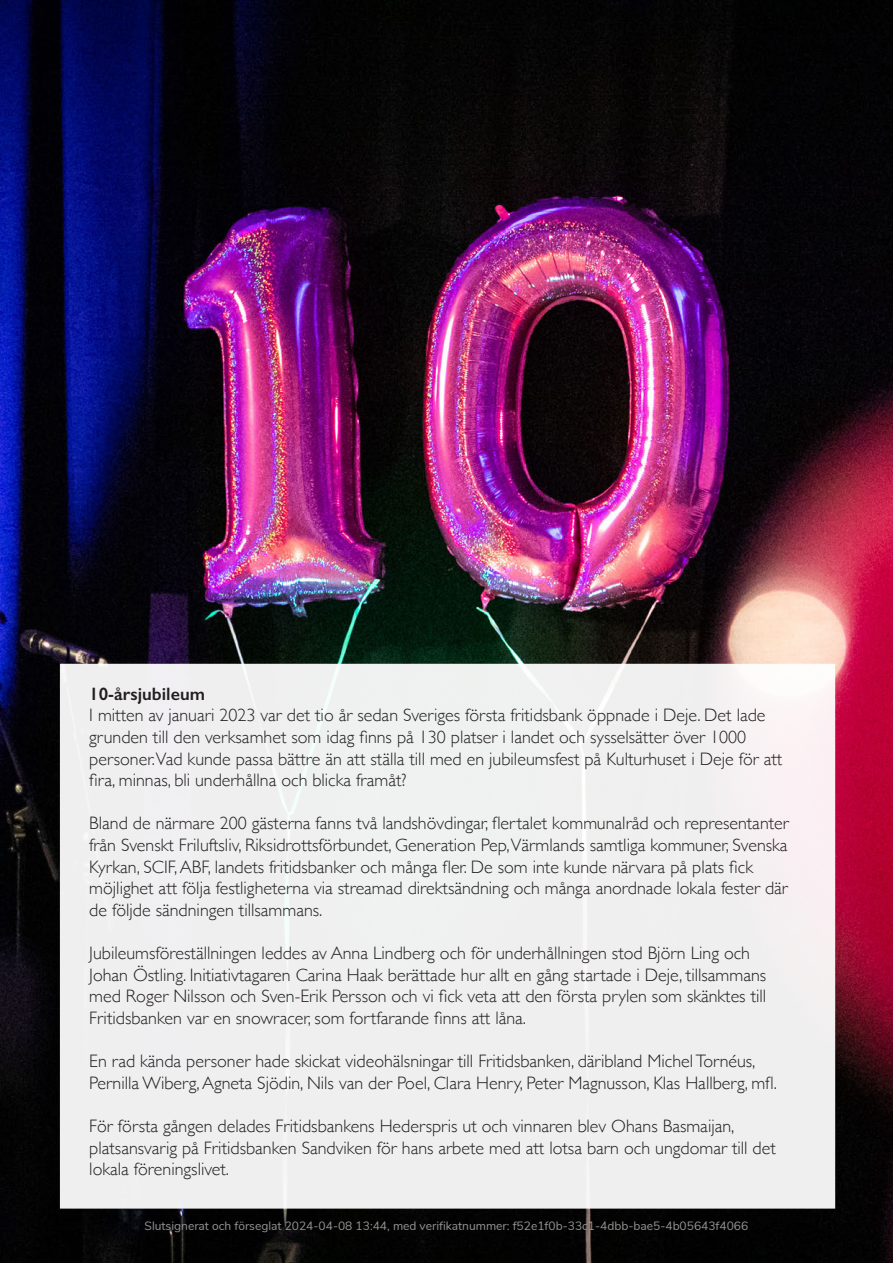
<style>
.page{position:relative;width:893px;height:1263px;background:#fff}
.page>*{position:absolute;margin:0;border:0;box-sizing:border-box;transform-origin:0 0}
.t1{font:300 18px/21.6px "Gill Sans";color:#231f20}
.t2{font:600 18px "Gill Sans";color:#231f20}
.t3{font:12px "Nunito";color:#959595}
</style>
<div class="page">
<img style="left:0;top:0;width:893px;height:1263px">
<div style="left:60px;top:664px;width:775px;height:544px;background:#efefef;border:12px solid #fff"></div>
<p class="t2" style="left:89px;top:683px;width:117px">10-årsjubileum</p>
<p class="t1" style="left:89px;top:704px;width:695px">I mitten av januari 2023 var det tio år sedan Sveriges första fritidsbank öppnade i Deje. Det lade grunden till den verksamhet som idag finns på 130 platser i landet och sysselsätter över 1000 personer.Vad kunde passa bättre än att ställa till med en jubileumsfest på Kulturhuset i Deje för att fira, minnas, bli underhållna och blicka framåt?</p>
<p class="t1" style="left:89px;top:812px;width:701px">Bland de närmare 200 gästerna fanns två landshövdingar, flertalet kommunalråd och representanter från Svenskt Friluftsliv, Riksidrottsförbundet, Generation Pep,Värmlands samtliga kommuner, Svenska Kyrkan, SCIF, ABF, landets fritidsbanker och många fler. De som inte kunde närvara på plats fick möjlighet att följa festligheterna via streamad direktsändning och många anordnade lokala fester där de följde sändningen tillsammans.</p>
<p class="t1" style="left:89px;top:941px;width:678px">Jubileumsföreställningen leddes av Anna Lindberg och för underhållningen stod Björn Ling och Johan Östling. Initiativtagaren Carina Haak berättade hur allt en gång startade i Deje, tillsammans med Roger Nilsson och Sven-Erik Persson och vi fick veta att den första prylen som skänktes till Fritidsbanken var en snowracer, som fortfarande finns att låna.</p>
<p class="t1" style="left:89px;top:1049px;width:689px">En rad kända personer hade skickat videohälsningar till Fritidsbanken, däribland Michel Tornéus,<br>Pernilla Wiberg, Agneta Sjödin, Nils van der Poel, Clara Henry, Peter Magnusson, Klas Hallberg, mfl.</p>
<p class="t1" style="left:89px;top:1114px;width:688px">För första gången delades Fritidsbankens Hederspris ut och vinnaren blev Ohans Basmaijan, platsansvarig på Fritidsbanken Sandviken för hans arbete med att lotsa barn och ungdomar till det lokala föreningslivet.</p>
<p class="t3" style="left:145px;top:1218px;width:605px">Slutsignerat och förseglat 2024-04-08 13:44, med verifikatnummer: f52e1f0b-33c1-4dbb-bae5-4b05643f4066</p>
</div>
